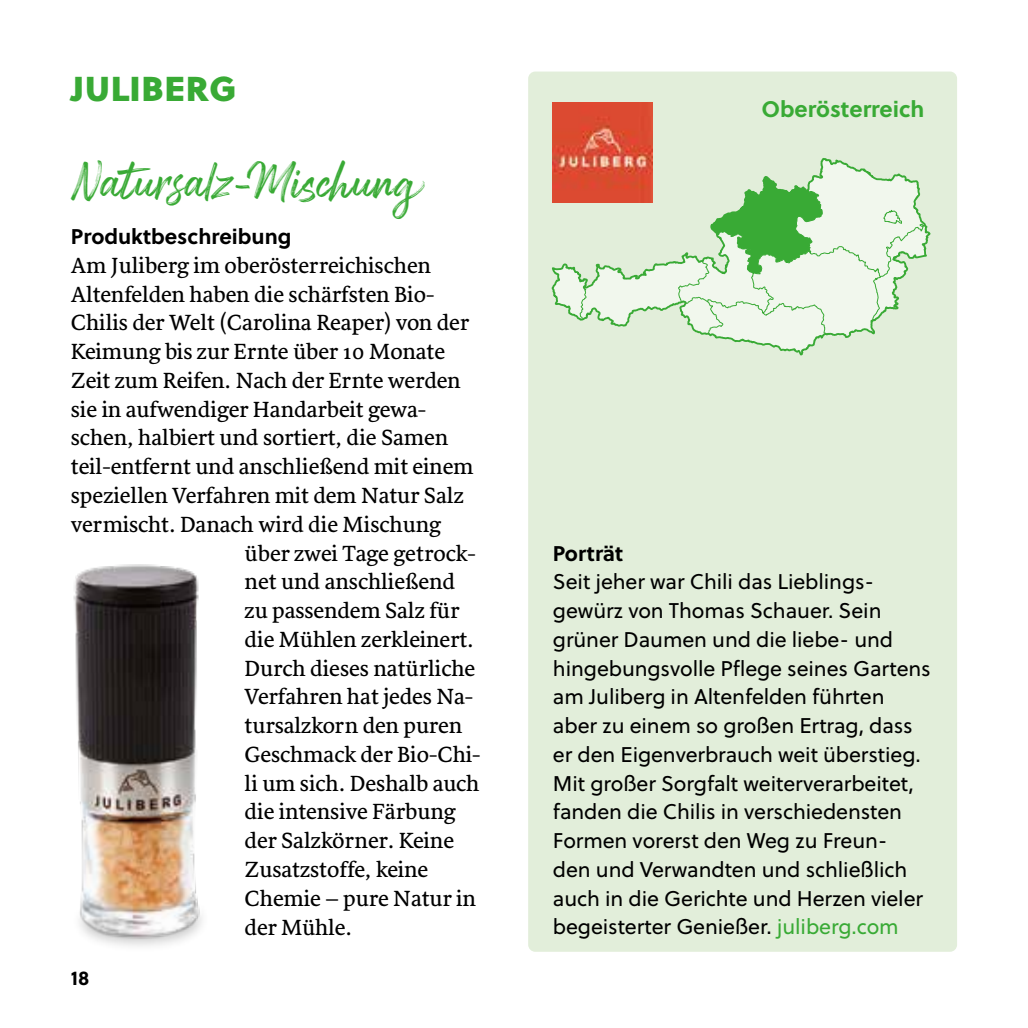
<style>
.page{position:relative;width:1028px;height:1028px;background:#fff}
.page>*{position:absolute;margin:0;border:0;box-sizing:border-box;transform-origin:0 0}
.t1{font:45px "Arsilon";color:#39aa35}
.t2{font:40px "Soleil Xb";letter-spacing:-.005em;color:#39aa35}
.t3{font:22.5px "Sirba";color:#000}
.t4{font:700 22.5px "Soleil";color:#39aa35}
.t5{font:21.25px/28.8px "Soleil";letter-spacing:-.005em;color:#000}
.t6{font:700 21.25px "Soleil";color:#000}
.t7{font:700 20px "Soleil";color:#000}
.s1{color:#39aa35}
</style>
<div class="page">
<div style="left:528px;top:72px;width:429px;height:879px;background:#e2eeda;border-radius:7px"></div>
<svg style="left:551px;top:157px;width:379px;height:198px"></svg>
<img style="left:73px;top:564px;width:129px;height:382px">
<img style="left:553px;top:103px;width:99px;height:99px">
<h2 class="t2" style="left:71px;top:60px;width:167px">JULIBERG</h2>
<h1 class="t1" style="left:71px;top:154px;width:357px">Natursalz-Mischung</h1>
<p class="t6" style="left:71px;top:223px;width:222px">Produktbeschreibung</p>
<p class="t3" style="left:71px;top:249px;width:361px">Am Juliberg im oberösterreichischen</p>
<p class="t3" style="left:71px;top:278px;width:365px">Altenfelden haben die schärfsten Bio-</p>
<p class="t3" style="left:71px;top:306px;width:399px">Chilis der Welt (Carolina Reaper) von der</p>
<p class="t3" style="left:71px;top:335px;width:376px">Keimung bis zur Ernte über 10 Monate</p>
<p class="t3" style="left:71px;top:364px;width:391px">Zeit zum Reifen. Nach der Ernte werden</p>
<p class="t3" style="left:71px;top:393px;width:357px">sie in aufwendiger Handarbeit gewa-</p>
<p class="t3" style="left:71px;top:421px;width:379px">schen, halbiert und sortiert, die Samen</p>
<p class="t3" style="left:71px;top:450px;width:404px">teil-entfernt und anschließend mit einem</p>
<p class="t3" style="left:71px;top:479px;width:394px">speziellen Verfahren mit dem Natur Salz</p>
<p class="t3" style="left:71px;top:508px;width:372px">vermischt. Danach wird die Mischung</p>
<p class="t3" style="left:244px;top:536px;width:233px">über zwei Tage getrock-</p>
<p class="t3" style="left:244px;top:565px;width:212px">net und anschließend</p>
<p class="t3" style="left:244px;top:594px;width:216px">zu passendem Salz für</p>
<p class="t3" style="left:244px;top:623px;width:231px">die Mühlen zerkleinert.</p>
<p class="t3" style="left:244px;top:651px;width:232px">Durch dieses natürliche</p>
<p class="t3" style="left:244px;top:680px;width:230px">Verfahren hat jedes Na-</p>
<p class="t3" style="left:244px;top:709px;width:219px">tursalzkorn den puren</p>
<p class="t3" style="left:244px;top:738px;width:237px">Geschmack der Bio-Chi-</p>
<p class="t3" style="left:244px;top:766px;width:236px">li um sich. Deshalb auch</p>
<p class="t3" style="left:244px;top:795px;width:213px">die intensive Färbung</p>
<p class="t3" style="left:244px;top:824px;width:211px">der Salzkörner. Keine</p>
<p class="t3" style="left:244px;top:853px;width:185px">Zusatzstoffe, keine</p>
<p class="t3" style="left:244px;top:881px;width:233px">Chemie – pure Natur in</p>
<p class="t3" style="left:244px;top:910px;width:109px">der Mühle.</p>
<p class="t7" style="left:71px;top:965px;width:20px">18</p>
<p class="t4" style="left:761px;top:95px;width:165px">Oberösterreich</p>
<p class="t6" style="left:553px;top:539px;width:72px">Porträt</p>
<p class="t5" style="left:553px;top:568px;width:379px">Seit jeher war Chili das Lieblings&shy;gewürz von Thomas Schauer. Sein grüner Daumen und die liebe- und hingebungsvolle Pflege seines Gartens am Juliberg in Altenfelden führten aber zu einem so großen Ertrag, dass er den Eigenverbrauch weit überstieg.<br>Mit großer Sorgfalt weiterverarbeitet, fanden die Chilis in verschiedensten Formen vorerst den Weg zu Freun&shy;den und Verwandten und schließlich auch in die Gerichte und Herzen vieler begeisterter Genießer. <span class="s1">juliberg.com</span></p>
</div>
